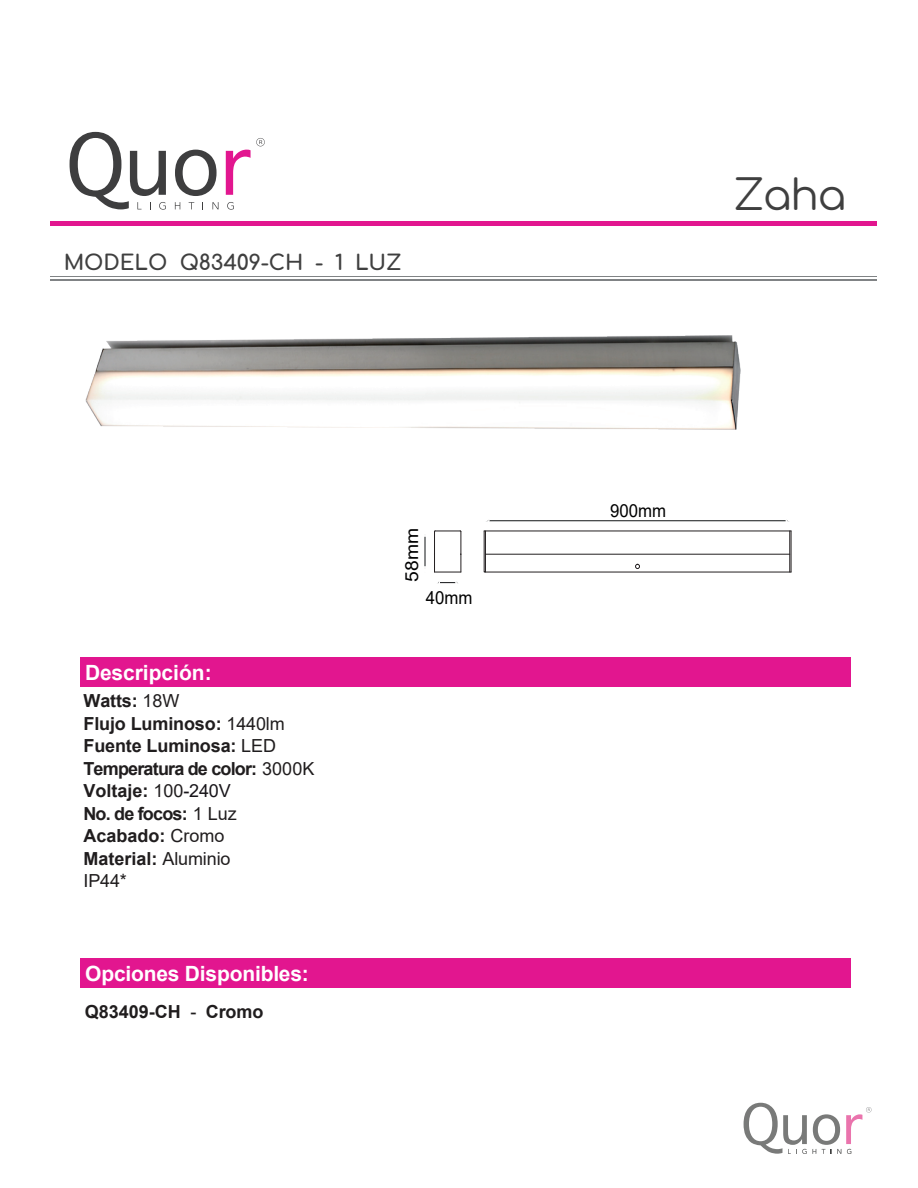
<style>
.page{position:relative;width:918px;height:1188px;background:#fff}
.page>*{position:absolute;margin:0;border:0;box-sizing:border-box;transform-origin:0 0}
.t1{font:42px "Comfortaa";color:#3f3f3f}
.t2{font:700 21px "Arial";letter-spacing:-.01em;color:#fff}
.t3{font:700 21px "Comfortaa";letter-spacing:-.01em;color:#3f3f3f}
.t4{font:700 18px/22.5px "Arial";letter-spacing:-.005em;color:#201d1e}
.t5{font:18px "Arial";color:#000001;scale:.93 1}
.t6{font:18px "Arial";color:#000001;scale:1.07 1}
.s1{font-weight:400}
.s2{font-weight:400;color:#18151a}
</style>
<div class="page">
<div style="left:80px;top:959px;width:770px;height:29px;background:#e2168f"></div>
<div style="left:50px;top:221px;width:827px;height:5px;background:#e2168f"></div>
<hr style="left:50px;top:279px;width:827px;height:2px;background:#808385">
<hr style="left:50px;top:276px;width:827px;height:1px;background:#808385">
<div style="left:80px;top:658px;width:770px;height:29px;background:#e2168f"></div>
<svg style="left:175px;top:150px;width:42px;height:46px"></svg>
<svg style="left:70px;top:132px;width:96px;height:78px"></svg>
<svg style="left:175px;top:202px;width:5px;height:7px"></svg>
<svg style="left:213px;top:202px;width:6px;height:7px"></svg>
<svg style="left:227px;top:202px;width:7px;height:8px"></svg>
<svg style="left:226px;top:138px;width:39px;height:57px"></svg>
<svg style="left:744px;top:1103px;width:63px;height:51px"></svg>
<svg style="left:813px;top:1107px;width:59px;height:47px"></svg>
<svg style="left:437px;top:581px;width:21px;height:3px"></svg>
<hr style="left:425px;top:536px;width:1px;height:31px;background:#111416">
<svg style="left:434px;top:531px;width:28px;height:42px"></svg>
<hr style="left:489px;top:520px;width:297px;height:1px;background:#111416">
<svg style="left:483px;top:530px;width:309px;height:43px"></svg>
<img style="left:85px;top:335px;width:656px;height:95px">
<p class="t3" style="left:64px;top:243px;width:340px">MODELO Q83409-CH - 1 LUZ</p>
<p class="t6" style="left:399px;top:582px;width:52px;rotate:-90deg">58mm</p>
<p class="t2" style="left:85px;top:658px;width:128px">Descripción:</p>
<p class="t4" style="left:83px;top:690px;width:232px">Watts: <span class="s1">18W<br></span>Flujo Luminoso: <span class="s1">1440lm<br></span>Fuente Luminosa: <span class="s1">LED<br></span>Temperatura de color: <span class="s1">3000K<br></span>Voltaje: <span class="s1">100</span><span class="s2">-240V<br></span>No. de focos: <span class="s1">1 Luz<br></span>Acabado: <span class="s1">Cromo<br></span>Material: <span class="s1">Aluminio<br>IP44*</span></p>
<p class="t2" style="left:85px;top:959px;width:225px">Opciones Disponibles:</p>
<p class="t4" style="left:85px;top:1001px;width:180px">Q83409-CH <span class="s1">-</span> Cromo</p>
<p class="t5" style="left:426px;top:585px;width:52px">40mm</p>
<h1 class="t1" style="left:734px;top:157px;width:114px">Zaha</h1>
<p class="t5" style="left:610px;top:498px;width:62px">900mm</p>
</div>
